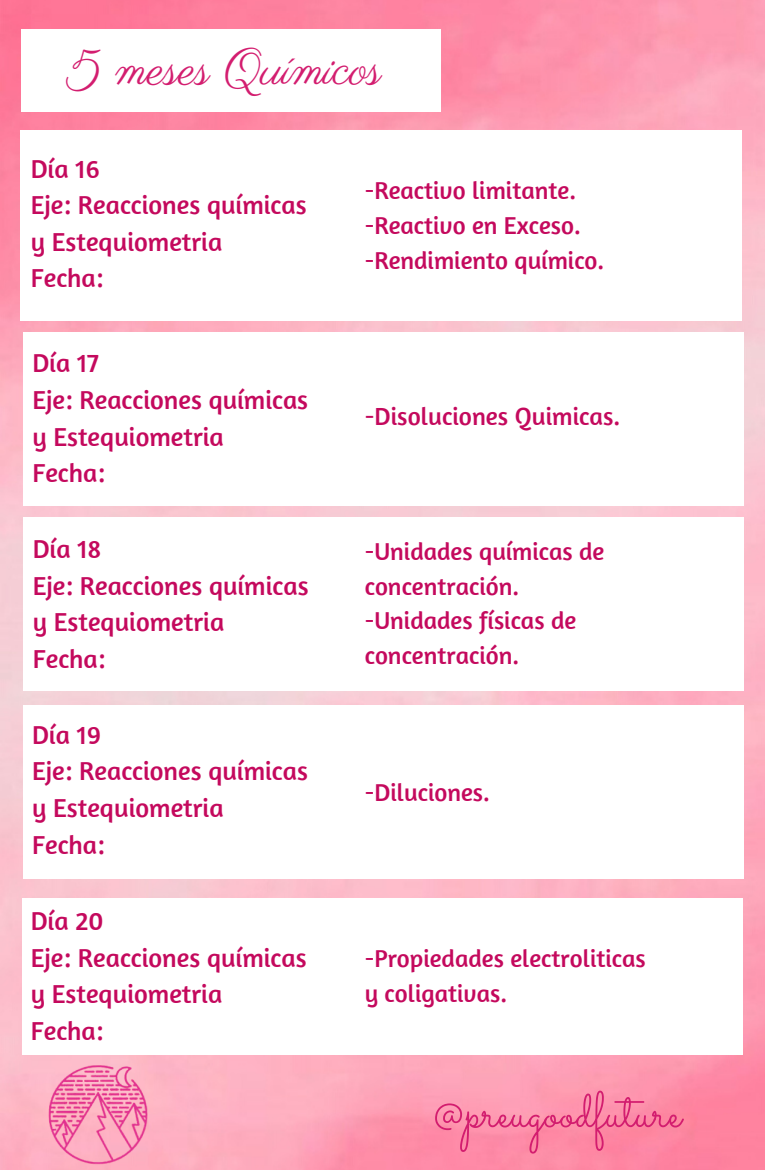
<style>
.page{position:relative;width:765px;height:1170px;background:#fff}
.page>*{position:absolute;margin:0;border:0;box-sizing:border-box;transform-origin:0 0}
.t1{font:50.62px "Sacramento";color:#d31d6f}
.t2{font:49.62px "Parisienne";color:#d31d6f}
.t3{font:26.5px/36.6px "Amaranth";color:#c4095d}
.t4{font:25.38px "Amaranth";color:#c4095d}
.t5{font:25px/34.8px "Amaranth";color:#c4095d}
</style>
<div class="page">
<img style="left:0;top:984px;width:241px;height:185px">
<div style="left:23px;top:897px;width:720px;height:157px;background:#fff"></div>
<h2 class="t2" style="left:68px;top:38px;width:315px">5 meses Químicos</h2>
<p class="t3" style="left:31px;top:149px;width:277px">Día 16<br>Eje: Reacciones químicas y Estequiometria<br>Fecha:</p>
<p class="t3" style="left:32px;top:344px;width:277px">Día 17<br>Eje: Reacciones químicas y Estequiometria<br>Fecha:</p>
<p class="t3" style="left:33px;top:529px;width:277px">Día 18<br>Eje: Reacciones químicas y Estequiometria<br>Fecha:</p>
<p class="t3" style="left:32px;top:715px;width:277px">Día 19<br>Eje: Reacciones químicas y Estequiometria<br>Fecha:</p>
<p class="t3" style="left:31px;top:901px;width:277px">Día 20<br>Eje: Reacciones químicas y Estequiometria<br>Fecha:</p>
<p class="t5" style="left:365px;top:172px;width:241px">-Reactivo limitante. -Reactivo en Exceso. -Rendimiento químico.</p>
<p class="t4" style="left:365px;top:400px;width:257px">-Disoluciones Quimicas.</p>
<p class="t5" style="left:365px;top:533px;width:241px">-Unidades químicas de concentración. -Unidades físicas de concentración.</p>
<p class="t5" style="left:365px;top:773px;width:127px">-Diluciones.</p>
<p class="t5" style="left:365px;top:940px;width:283px">-Propiedades electroliticas y coligativas.</p>
<h1 class="t1" style="left:430px;top:1079px;width:253px">@preugoodfuture</h1>
</div>
